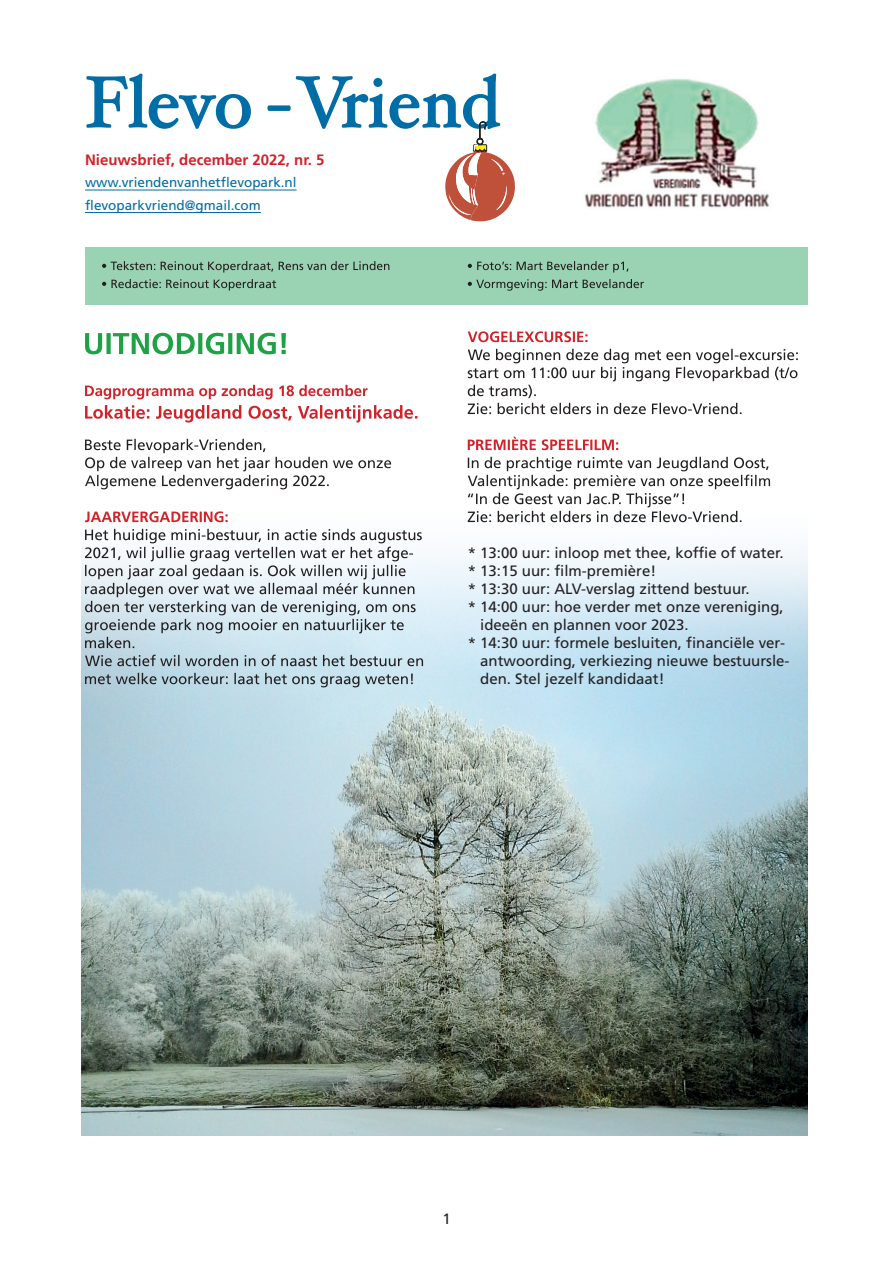
<style>
.page{position:relative;width:893px;height:1263px;background:#fff}
.page>*{position:absolute;margin:0;border:0;box-sizing:border-box;transform-origin:0 0}
.t1{font:15px "Frutiger LT";color:#231f20}
.t2{font:700 15px "Frutiger LT";color:#d1232a}
.t3{font:13.5px/22.5px "Frutiger LT";color:#006da6}
</style>
<div class="page">
<img style="left:82px;top:512px;width:726px;height:623px">
<img style="left:585px;top:78px;width:185px;height:130px">
<hr style="left:85px;top:190px;width:212px;height:1px;background:#006da6">
<hr style="left:85px;top:212px;width:176px;height:1px;background:#006da6">
<div style="left:85px;top:248px;width:723px;height:57px;background:#9ad3b3"></div>
<svg style="left:102px;top:261px;width:287px;height:12px"></svg>
<svg style="left:102px;top:279px;width:174px;height:12px"></svg>
<svg style="left:468px;top:261px;width:161px;height:12px"></svg>
<svg style="left:468px;top:279px;width:176px;height:12px"></svg>
<svg style="left:85px;top:333px;width:201px;height:21px"></svg>
<svg style="left:85px;top:385px;width:283px;height:14px"></svg>
<svg style="left:85px;top:405px;width:332px;height:17px"></svg>
<svg style="left:85px;top:439px;width:306px;height:50px"></svg>
<svg style="left:85px;top:511px;width:143px;height:11px"></svg>
<svg style="left:85px;top:529px;width:337px;height:119px"></svg>
<svg style="left:85px;top:655px;width:338px;height:11px;background:#9baeb7"></svg>
<svg style="left:85px;top:673px;width:328px;height:14px;background:#9fb4be"></svg>
<svg style="left:468px;top:331px;width:119px;height:11px"></svg>
<svg style="left:468px;top:349px;width:330px;height:65px"></svg>
<svg style="left:468px;top:437px;width:150px;height:13px"></svg>
<svg style="left:468px;top:457px;width:302px;height:65px"></svg>
<svg style="left:86px;top:73px;width:429px;height:148px"></svg>
<p class="t2" style="left:85px;top:150px;width:241px">Nieuwsbrief, december 2022, nr. 5</p>
<p class="t3" style="left:85px;top:171px;width:213px">www.vriendenvanhetflevopark.nl flevoparkvriend@gmail.com</p>
<p class="t1" style="left:468px;top:544px;width:317px">* 13:00 uur: inloop met thee, koffie of water.</p>
<p class="t1" style="left:468px;top:562px;width:190px">* 13:15 uur: film-première!</p>
<p class="t1" style="left:468px;top:580px;width:284px">* 13:30 uur: ALV-verslag zittend bestuur.</p>
<p class="t1" style="left:468px;top:598px;width:317px">* 14:00 uur: hoe verder met onze vereniging,</p>
<p class="t1" style="left:480px;top:616px;width:210px">ideeën en plannen voor 2023.</p>
<p class="t1" style="left:468px;top:634px;width:319px">* 14:30 uur: formele besluiten, financiële ver-</p>
<p class="t1" style="left:480px;top:652px;width:311px">antwoording, verkiezing nieuwe bestuursle-</p>
<p class="t1" style="left:480px;top:670px;width:186px">den. Stel jezelf kandidaat!</p>
<p class="t1" style="left:442px;top:1210px;width:10px">1</p>
</div>
